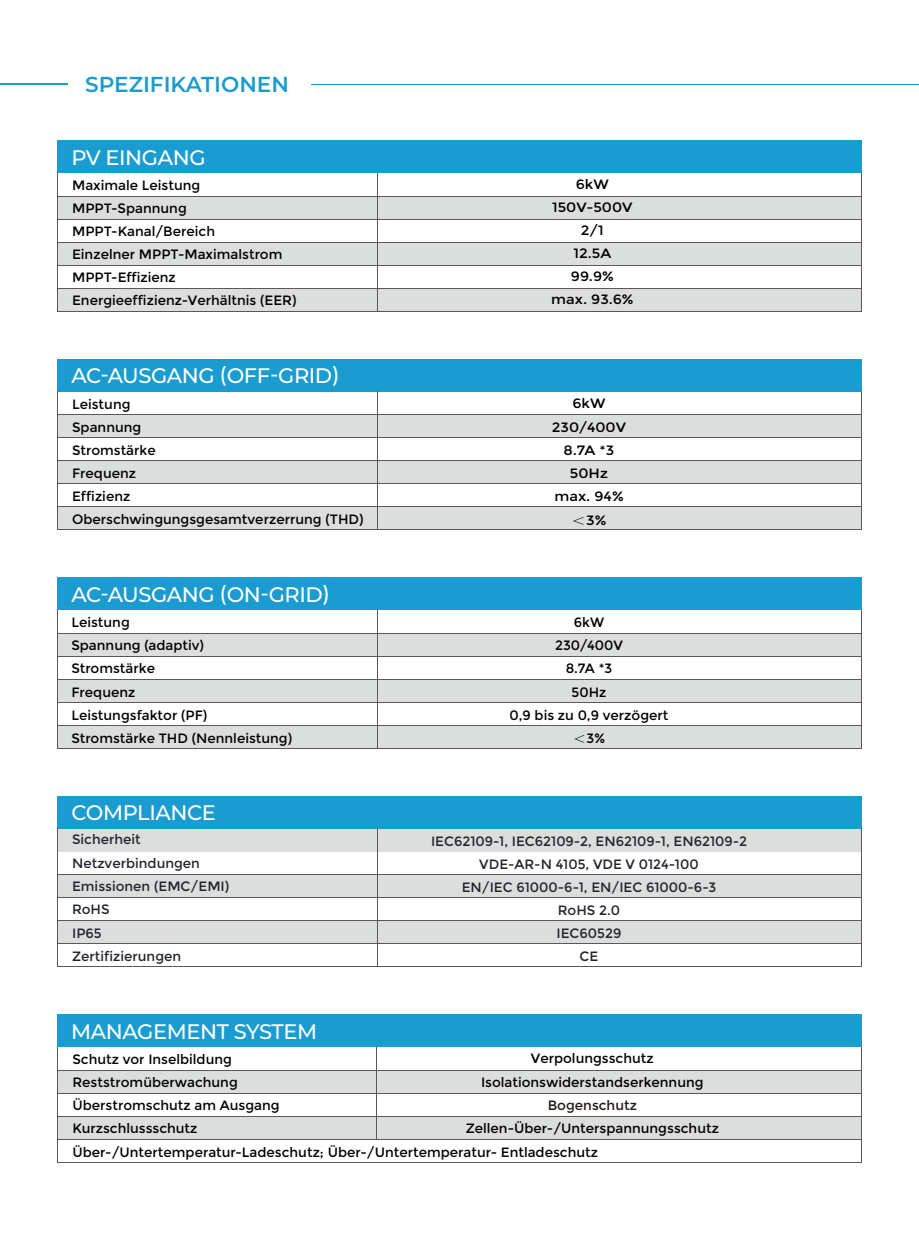
<style>
.page{position:relative;width:919px;height:1238px;background:#fff}
.page>*{position:absolute;margin:0;border:0;box-sizing:border-box;transform-origin:0 0}
.t1{font:600 21.6px "Montserrat";color:#1b9cd0}
.t2{font:500 21px "Montserrat";letter-spacing:-.02em;color:#fff}
.t3{font:13.5px/23.2px "Montserrat";color:#000}
.t4{font:13.5px/23px "Montserrat";color:#22252d;text-align:center}
.t5{font:13.5px/23px "Montserrat";color:#000;text-align:center;scale:1.09 1}
.t6{font:13.5px "Montserrat";color:#231815}
.s1{font-family:"Adobe Song Std";font-weight:300}
</style>
<div class="page">
<div style="left:57px;top:1070px;width:804px;height:23px;background:#dcdddd"></div>
<div style="left:57px;top:1116px;width:804px;height:23px;background:#dcdddd"></div>
<hr style="left:861px;top:1046px;width:1px;height:116px;background:#595757">
<div style="left:57px;top:1014px;width:804px;height:32px;background:#1b9cd0"></div>
<hr style="left:57px;top:1115px;width:804px;height:1px;background:#595757">
<hr style="left:57px;top:1138px;width:804px;height:1px;background:#595757">
<hr style="left:57px;top:1161px;width:804px;height:1px;background:#595757">
<hr style="left:57px;top:1069px;width:804px;height:1px;background:#595757">
<hr style="left:57px;top:1092px;width:804px;height:1px;background:#595757">
<hr style="left:57px;top:1046px;width:1px;height:116px;background:#595757">
<hr style="left:377px;top:1046px;width:1px;height:93px;background:#595757">
<div style="left:57px;top:196px;width:804px;height:23px;background:#dcdddd"></div>
<div style="left:57px;top:242px;width:804px;height:23px;background:#dcdddd"></div>
<div style="left:57px;top:288px;width:804px;height:23px;background:#dcdddd"></div>
<hr style="left:861px;top:173px;width:1px;height:138px;background:#595757">
<div style="left:57px;top:141px;width:804px;height:32px;background:#1b9cd0"></div>
<hr style="left:57px;top:242px;width:804px;height:1px;background:#595757">
<hr style="left:57px;top:265px;width:804px;height:1px;background:#595757">
<hr style="left:57px;top:288px;width:804px;height:1px;background:#595757">
<hr style="left:57px;top:311px;width:804px;height:1px;background:#595757">
<hr style="left:57px;top:196px;width:804px;height:1px;background:#595757">
<hr style="left:57px;top:219px;width:804px;height:1px;background:#595757">
<hr style="left:57px;top:173px;width:1px;height:138px;background:#595757">
<div style="left:57px;top:633px;width:804px;height:23px;background:#dcdddd"></div>
<div style="left:57px;top:679px;width:804px;height:23px;background:#dcdddd"></div>
<div style="left:57px;top:725px;width:804px;height:23px;background:#dcdddd"></div>
<div style="left:57px;top:577px;width:804px;height:33px;background:#1b9cd0"></div>
<hr style="left:57px;top:679px;width:804px;height:1px;background:#595757">
<hr style="left:57px;top:702px;width:804px;height:1px;background:#595757">
<hr style="left:57px;top:725px;width:804px;height:1px;background:#595757">
<hr style="left:57px;top:748px;width:804px;height:1px;background:#595757">
<hr style="left:57px;top:633px;width:804px;height:1px;background:#595757">
<hr style="left:57px;top:656px;width:804px;height:1px;background:#595757">
<hr style="left:861px;top:610px;width:1px;height:138px;background:#595757">
<hr style="left:57px;top:610px;width:1px;height:138px;background:#595757">
<div style="left:57px;top:414px;width:804px;height:23px;background:#dcdddd"></div>
<div style="left:57px;top:460px;width:804px;height:23px;background:#dcdddd"></div>
<div style="left:57px;top:506px;width:804px;height:23px;background:#dcdddd"></div>
<div style="left:57px;top:359px;width:804px;height:32px;background:#1b9cd0"></div>
<hr style="left:57px;top:460px;width:804px;height:1px;background:#595757">
<hr style="left:57px;top:483px;width:804px;height:1px;background:#595757">
<hr style="left:57px;top:506px;width:804px;height:1px;background:#595757">
<hr style="left:57px;top:529px;width:804px;height:1px;background:#595757">
<hr style="left:57px;top:414px;width:804px;height:1px;background:#595757">
<hr style="left:57px;top:437px;width:804px;height:1px;background:#595757">
<hr style="left:861px;top:391px;width:1px;height:138px;background:#595757">
<hr style="left:57px;top:391px;width:1px;height:139px;background:#595757">
<div style="left:57px;top:874px;width:804px;height:23px;background:#dcdddd"></div>
<div style="left:57px;top:828px;width:804px;height:23px;background:#dcdddd"></div>
<div style="left:57px;top:920px;width:804px;height:23px;background:#dcdddd"></div>
<div style="left:57px;top:796px;width:804px;height:32px;background:#1b9cd0"></div>
<hr style="left:57px;top:920px;width:804px;height:1px;background:#595757">
<hr style="left:57px;top:943px;width:804px;height:1px;background:#595757">
<hr style="left:57px;top:966px;width:804px;height:1px;background:#595757">
<hr style="left:57px;top:874px;width:804px;height:1px;background:#595757">
<hr style="left:57px;top:897px;width:804px;height:1px;background:#595757">
<hr style="left:377px;top:173px;width:1px;height:138px;background:#595757">
<hr style="left:377px;top:610px;width:1px;height:138px;background:#595757">
<hr style="left:377px;top:391px;width:1px;height:138px;background:#595757">
<hr style="left:377px;top:828px;width:1px;height:138px;background:#595757">
<hr style="left:861px;top:828px;width:1px;height:138px;background:#595757">
<hr style="left:57px;top:828px;width:1px;height:138px;background:#595757">
<hr style="left:311px;top:84px;width:607px;height:1px;background:#1b9cd0">
<hr style="left:0;top:84px;width:67px;height:1px;background:#1b9cd0">
<h1 class="t1" style="left:85px;top:68px;width:205px">SPEZIFIKATIONEN</h1>
<h2 class="t2" style="left:71px;top:143px;width:136px">PV EINGANG</h2>
<p class="t3" style="left:72px;top:174px;width:226px">Maximale Leistung<br>MPPT-Spannung<br>MPPT-Kanal/Bereich<br>Einzelner MPPT-Maximalstrom<br>MPPT-Effizienz<br>Energieeffizienz-Verhältnis (EER)</p>
<h2 class="t2" style="left:71px;top:361px;width:270px">AC-AUSGANG (OFF-GRID)</h2>
<p class="t3" style="left:72px;top:393px;width:293px">Leistung<br>Spannung<br>Stromstärke<br>Frequenz<br>Effizienz<br>Oberschwingungsgesamtverzerrung (THD)</p>
<h2 class="t2" style="left:71px;top:579px;width:260px">AC-AUSGANG (ON-GRID)</h2>
<p class="t3" style="left:71px;top:610px;width:222px">Leistung<br>Spannung (adaptiv)<br>Stromstärke<br>Frequenz<br>Leistungsfaktor (PF)<br>Stromstärke THD (Nennleistung)</p>
<h2 class="t2" style="left:71px;top:798px;width:146px">COMPLIANCE</h2>
<p class="t4" style="left:72px;top:828px;width:159px;text-align:left">Sicherheit<br>Netzverbindungen<br>Emissionen (EMC/EMI)<br>RoHS<br>IP65<br>Zertifizierungen</p>
<p class="t5" style="left:551px;top:173px;width:77px">6kW<br>150V-500V<br>2/1<br>12.5A<br>99.9%<br>max. 93.6%</p>
<p class="t5" style="left:552px;top:392px;width:69px">6kW<br>230/400V<br>8.7A *3<br>50Hz max. 94%<span class="s1">＜</span>3%</p>
<p class="t3" style="left:509px;top:610px;width:161px;text-align:center">6kW<br>230/400V<br>8.7A *3<br>50Hz<br>0,9 bis zu 0,9 verzögert<span class="s1">＜</span>3%</p>
<p class="t4" style="left:431px;top:829px;width:317px">IEC62109-1, IEC62109-2, EN62109-1, EN62109-2<br>VDE-AR-N 4105, VDE V 0124-100<br>EN/IEC 61000-6-1, EN/IEC 61000-6-3<br>RoHS 2.0<br>IEC60529<br>CE</p>
<h2 class="t2" style="left:71px;top:1016px;width:247px">MANAGEMENT SYSTEM</h2>
<p class="t3" style="left:72px;top:1047px;width:527px">Schutz vor Inselbildung<br>Reststromüberwachung<br>Überstromschutz am Ausgang<br>Kurzschlussschutz<br>Über-/Untertemperatur-Ladeschutz; Über-/Untertemperatur- Entladeschutz</p>
<p class="t3" style="left:481px;top:1046px;width:224px;text-align:center">Verpolungsschutz<br>Isolationswiderstandserkennung</p>
<p class="t6" style="left:547px;top:1097px;width:91px">Bogenschutz</p>
<p class="t3" style="left:465px;top:1116px;width:255px">Zellen-Über-/Unterspannungsschutz</p>
</div>
